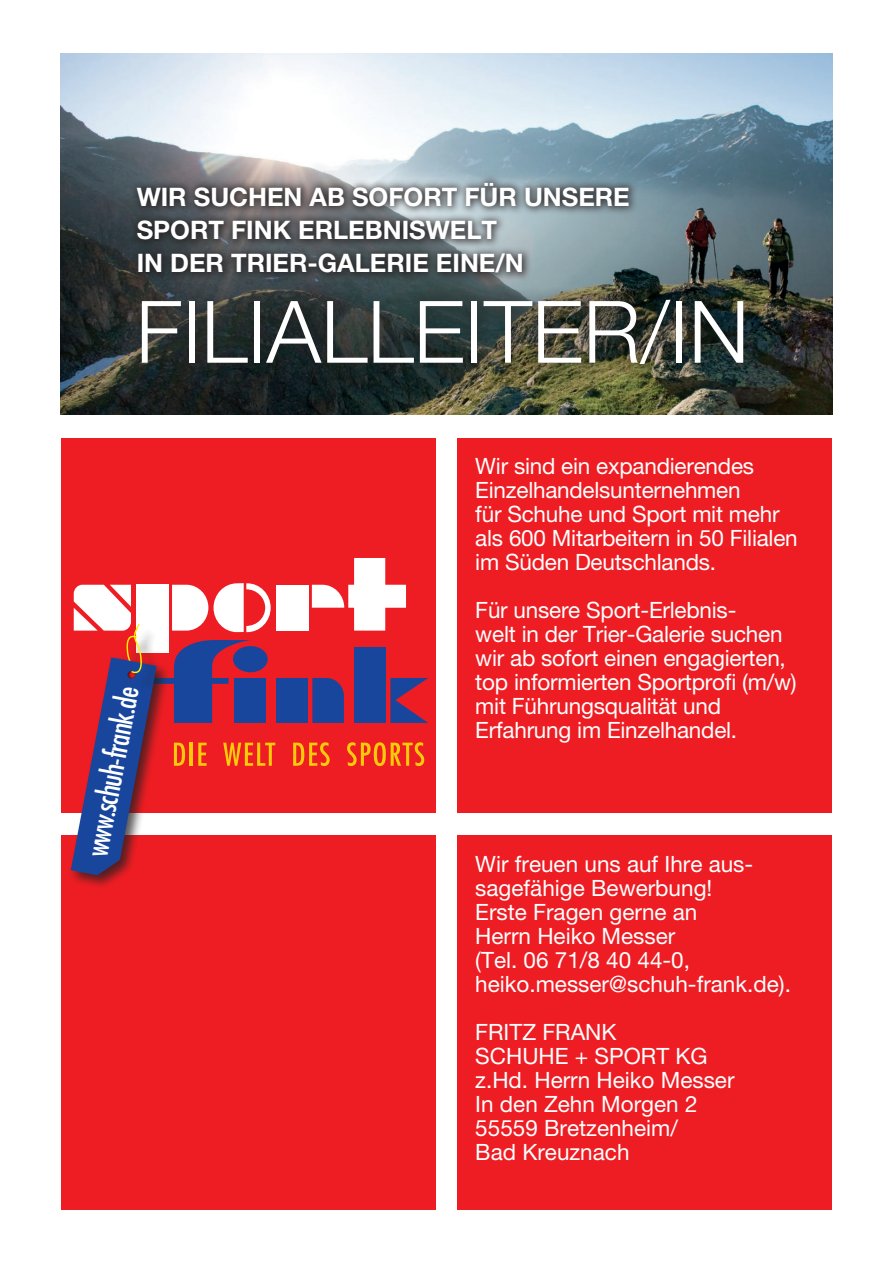
<style>
.page{position:relative;width:893px;height:1263px;background:#fff}
.page>*{position:absolute;margin:0;border:0;box-sizing:border-box;transform-origin:0 0}
.t1{font:300 86.25px "Helvetica Neue LT Pro";color:#fff}
.t2{font:condensed 29.7px "Futura";color:#fff}
.t3{font:700 25.5px/33.3px "Helvetica Neue LT Pro";color:#fff}
.t4{font:22.5px/24px "Helvetica Neue LT Pro";letter-spacing:-.01em;color:#fff}
</style>
<div class="page">
<div style="left:61px;top:835px;width:374px;height:375px;background:#ee1d23"></div>
<div style="left:457px;top:438px;width:375px;height:374px;background:#ee1d23"></div>
<div style="left:457px;top:835px;width:375px;height:375px;background:#ee1d23"></div>
<img style="left:61px;top:53px;width:771px;height:362px">
<div style="left:129px;top:174px;width:510px;height:109px;background:#231f20;opacity:.75"></div>
<div style="left:128px;top:287px;width:631px;height:92px;background:#231f20;opacity:.75"></div>
<div style="left:61px;top:438px;width:374px;height:374px;background:#ee1d23"></div>
<svg style="left:293px;top:742px;width:37px;height:24px"></svg>
<svg style="left:347px;top:742px;width:77px;height:24px"></svg>
<svg style="left:390px;top:678px;width:38px;height:45px"></svg>
<div style="left:354px;top:648px;width:31px;height:75px;background:#18469d"></div>
<div style="left:276px;top:678px;width:32px;height:45px;background:#18469d"></div>
<svg style="left:312px;top:678px;width:32px;height:45px"></svg>
<div style="left:276px;top:585px;width:32px;height:46px;background:#fff"></div>
<svg style="left:312px;top:558px;width:94px;height:73px"></svg>
<div style="left:68px;top:655px;width:103px;height:235px;background:#231f20;opacity:.75"></div>
<svg style="left:71px;top:583px;width:204px;height:292px"></svg>
<p class="t3" style="left:137px;top:179px;width:495px">WIR SUCHEN AB SOFORT FÜR UNSERE<br>SPORT FINK ERLEBNISWELT<br>IN DER TRIER-GALERIE EINE/N</p>
<h1 class="t1" style="left:136px;top:279px;width:615px">FILIALLEITER/IN</h1>
<h2 class="t2" style="left:77px;top:852px;width:174px;rotate:-79deg">www.schuh-frank.de</h2>
<p class="t4" style="left:475px;top:454px;width:324px">Wir sind ein expandierendes<br>Einzelhandelsunternehmen<br>für Schuhe und Sport mit mehr als 600 Mitarbeitern in 50 Filialen im Süden Deutschlands.</p>
<p class="t4" style="left:475px;top:598px;width:323px">Für unsere Sport-Erlebnis-<br>welt in der Trier-Galerie suchen wir ab sofort einen engagierten, top informierten Sportprofi (m/w) mit Führungsqualität und<br>Erfahrung im Einzelhandel.</p>
<p class="t4" style="left:475px;top:851px;width:317px">Wir freuen uns auf Ihre aus&shy;sagefähige Bewerbung!<br>Erste Fragen gerne an<br>Herrn Heiko Messer<br>(Tel. 06 71/8 40 44-0, heiko.messer@schuh-frank.de).</p>
<p class="t4" style="left:475px;top:1019px;width:261px">FRITZ FRANK<br>SCHUHE + SPORT KG z.Hd. Herrn Heiko Messer<br>In den Zehn Morgen 2<br>55559 Bretzenheim/<br>Bad Kreuznach</p>
</div>
